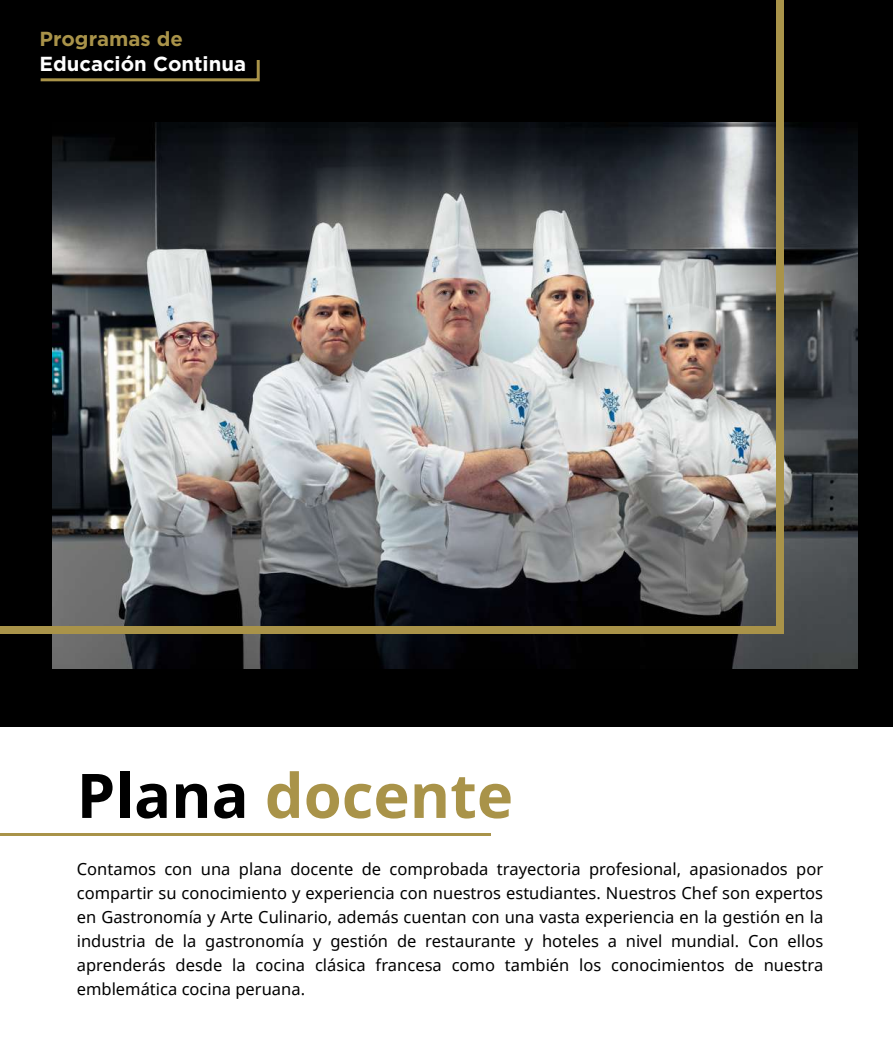
<style>
.page{position:relative;width:893px;height:1063px;background:#fff}
.page>*{position:absolute;margin:0;border:0;box-sizing:border-box;transform-origin:0 0}
.t1{font:700 61.5px "Noto Sans";color:#a99349}
.t2{font:700 20.25px "Gotham";color:#fff}
.t3{font:700 20.25px "Gotham";color:#a99349}
.t4{font:16.5px/24px "Noto Sans";color:#000;text-align:justify}
.s1{color:#000}
</style>
<div class="page">
<div style="left:0;top:0;width:893px;height:727px;background:#000"></div>
<svg style="left:40px;top:60px;width:220px;height:22px"></svg>
<hr style="left:0;top:833px;width:490px;height:2px;background:#a99349">
<img style="left:53px;top:123px;width:805px;height:546px">
<div style="left:0;top:626px;width:783px;height:7px;background:#a99349"></div>
<div style="left:776px;top:0;width:7px;height:632px;background:#a99349"></div>
<p class="t3" style="left:39px;top:28px;width:145px">Programas de</p>
<p class="t2" style="left:39px;top:52px;width:208px">Educación Continua</p>
<h1 class="t1" style="left:77px;top:752px;width:438px"><span class="s1">Plana</span> docente</h1>
<p class="t4" style="left:77px;top:857px;width:748px">Contamos con una plana docente de comprobada trayectoria profesional, apasionados por compartir su conocimiento y experiencia con nuestros estudiantes. Nuestros Chef son expertos en Gastronomía y Arte Culinario, además cuentan con una vasta experiencia en la gestión en la industria de la gastronomía y gestión de restaurante y hoteles a nivel mundial. Con ellos aprenderás desde la cocina clásica francesa como también los conocimientos de nuestra emblemática cocina peruana.</p>
</div>
